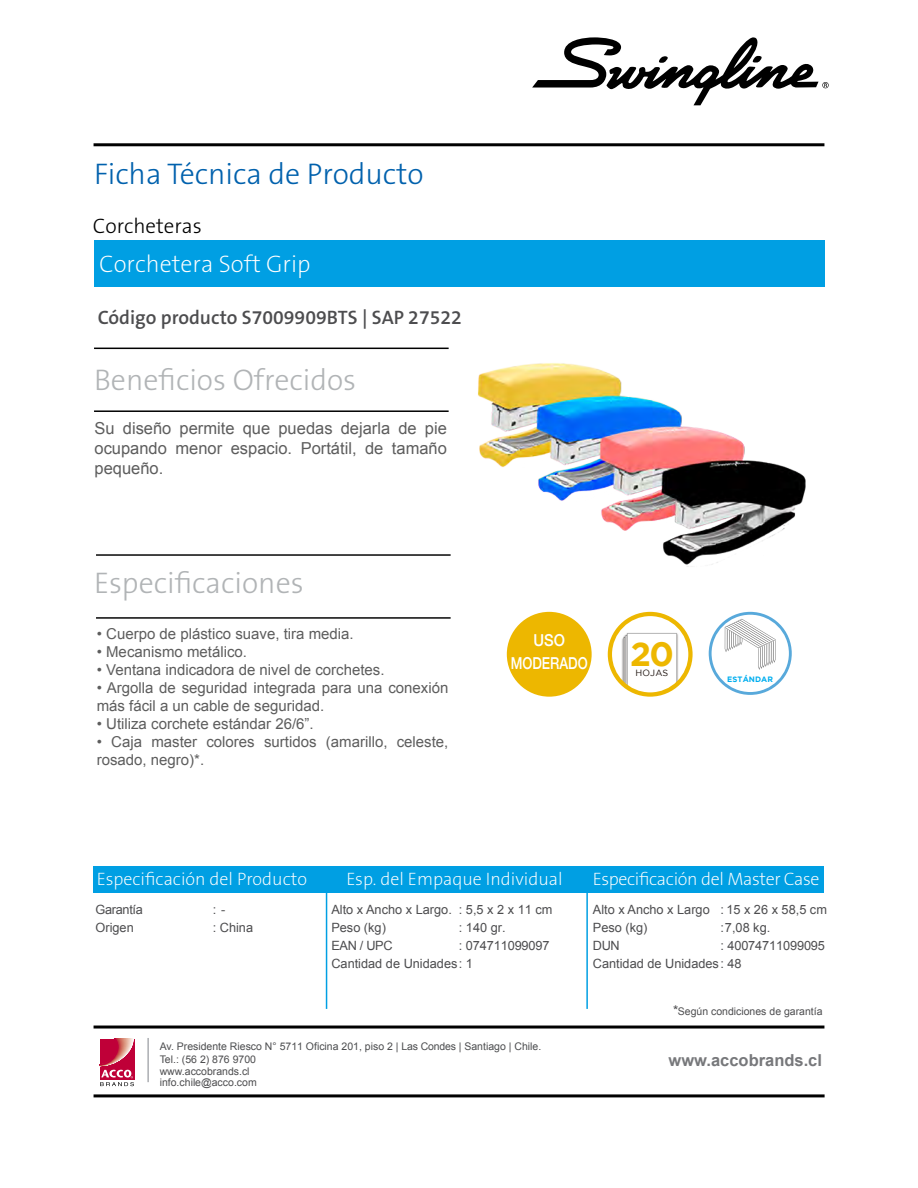
<style>
.page{position:relative;width:918px;height:1188px;background:#fff}
.page>*{position:absolute;margin:0;border:0;box-sizing:border-box;transform-origin:0 0}
.t1{font:700 33.6px "Gotham";color:#edb700}
.t2{font:30px "The Sans KENSINGTON3 Li";color:#b1b4b6}
.t3{font:30px "The Sans KENSINGTON3 Li";color:#0061ad}
.t4{font:24px "The Sans KENSINGTON2 XL";color:#fff}
.t5{font:21px "The Sans KENSINGTON3 Li";color:#000}
.t6{font:19.5px "The Sans KENSINGTON6 SB";color:#4d4d4f}
.t7{font:18px "The Sans KENSINGTON2 XL";color:#fff}
.t8{font:18px "The Sans KENSINGTON2 XL";letter-spacing:-.02em;color:#fff}
.t9{font:16.5px/19.8px "Arial";color:#5d5d5d;text-align:justify}
.t10{font:700 16.5px "Arial";color:#77787b}
.t11{font:500 16.5px/22.5px "Helvetica Neue";color:#fff;text-align:center;scale:.9 1}
.t12{font:15px/18px "Arial";color:#5d5d5d}
.t13{font:12.75px/18px "Arial";color:#4d4d4f}
.t14{font:12.75px "Arial";letter-spacing:-.025em;color:#4d4d4f}
.t15{font:10.5px/12.6px "Arial";color:#4d4d4f}
.t16{font:10.5px "Arial";color:#4c4d4f}
.t17{font:9px "Gotham";letter-spacing:.015em;color:#1f140f}
.t18{font:700 7.8px "Gotham";letter-spacing:.015em;color:#00aeef}
.s1{font-size:13.5px}
</style>
<div class="page">
<hr style="left:94px;top:143px;width:730px;height:3px;background:#000">
<hr style="left:94px;top:1026px;width:730px;height:3px;background:#000">
<hr style="left:94px;top:1094px;width:731px;height:3px;background:#000">
<svg style="left:99px;top:1038px;width:36px;height:49px"></svg>
<svg style="left:100px;top:1039px;width:34px;height:47px;background:#cb4b6a"></svg>
<hr style="left:94px;top:348px;width:355px;height:1px;background:#000">
<hr style="left:94px;top:410px;width:355px;height:2px;background:#000">
<div style="left:94px;top:240px;width:731px;height:47px;background:#009fe3"></div>
<hr style="left:96px;top:554px;width:355px;height:2px;background:#000">
<hr style="left:96px;top:617px;width:355px;height:2px;background:#000">
<div style="left:94px;top:866px;width:730px;height:27px;background:#009fe3"></div>
<hr style="left:326px;top:867px;width:1px;height:142px;background:#009fe3">
<hr style="left:586px;top:867px;width:2px;height:142px;background:#009fe3">
<hr style="left:147px;top:1038px;width:2px;height:44px;background:#abaeb2">
<svg style="left:532px;top:37px;width:297px;height:68px"></svg>
<div style="left:507px;top:612px;width:85px;height:85px;background:#edb700;border-radius:50%"></div>
<svg style="left:709px;top:634px;width:83px;height:61px"></svg>
<svg style="left:608px;top:634px;width:85px;height:63px"></svg>
<img style="left:478px;top:363px;width:328px;height:271px">
<h2 class="t3" style="left:94px;top:158px;width:331px">Ficha Técnica de Producto</h2>
<h3 class="t5" style="left:93px;top:215px;width:110px">Corcheteras</h3>
<h3 class="t4" style="left:99px;top:251px;width:213px">Corchetera Soft Grip</h3>
<h3 class="t6" style="left:98px;top:307px;width:366px">Código producto S7009909BTS | SAP 27522</h3>
<h2 class="t2" style="left:94px;top:364px;width:264px">Beneficios Ofrecidos</h2>
<p class="t9" style="left:94px;top:419px;width:354px">Su diseño permite que puedas dejarla de pie ocupando menor espacio. Portátil, de tamaño pequeño.</p>
<h2 class="t2" style="left:94px;top:566px;width:211px">Especificaciones</h2>
<p class="t12" style="left:97px;top:625px;width:259px">• Cuerpo de plástico suave, tira media.</p>
<p class="t12" style="left:97px;top:643px;width:152px">• Mecanismo metálico.</p>
<p class="t12" style="left:97px;top:661px;width:289px">• Ventana indicadora de nivel de corchetes.</p>
<p class="t12" style="left:97px;top:679px;width:353px">• Argolla de seguridad integrada para una conexión más fácil a un cable de seguridad.</p>
<p class="t12" style="left:97px;top:715px;width:219px">• Utiliza corchete estándar 26/6”.</p>
<p class="t12" style="left:97px;top:733px;width:353px">• Caja master colores surtidos (amarillo, celeste, rosado, negro)*.</p>
<p class="t11" style="left:511px;top:628px;width:87px">USO<br>MODERADO</p>
<h1 class="t1" style="left:630px;top:635px;width:45px">20</h1>
<p class="t17" style="left:636px;top:668px;width:34px">HOJAS</p>
<p class="t18" style="left:727px;top:675px;width:47px">ESTÁNDAR</p>
<p class="t7" style="left:97px;top:869px;width:212px">Especificación del Producto</p>
<p class="t7" style="left:346px;top:869px;width:218px">Esp. del Empaque Individual</p>
<p class="t8" style="left:593px;top:869px;width:228px">Especificación del Master Case</p>
<p class="t14" style="left:96px;top:901px;width:49px">Garantía</p>
<p class="t13" style="left:213px;top:901px;width:14px">: -</p>
<p class="t13" style="left:459px;top:901px;width:95px">: 5,5 x 2 x 11 cm</p>
<p class="t13" style="left:96px;top:919px;width:40px">Origen</p>
<p class="t13" style="left:213px;top:919px;width:42px">: China</p>
<p class="t13" style="left:331px;top:901px;width:122px">Alto x Ancho x Largo.<br>Peso (kg)</p>
<p class="t13" style="left:459px;top:919px;width:48px">: 140 gr.</p>
<p class="t13" style="left:593px;top:901px;width:236px">Alto x Ancho x Largo : 15 x 26 x 58,5 cm<br>Peso (kg)</p>
<p class="t13" style="left:720px;top:919px;width:51px">: 7,08 kg.</p>
<p class="t13" style="left:331px;top:937px;width:63px">EAN / UPC</p>
<p class="t13" style="left:331px;top:937px;width:220px;text-indent:128px">: 074711099097<br>Cantidad de Unidades : 1</p>
<p class="t13" style="left:593px;top:937px;width:234px;text-indent:128px">: 40074711099095<br>Cantidad de Unidades : 48</p>
<p class="t13" style="left:593px;top:937px;width:28px">DUN</p>
<p class="t15" style="left:673px;top:1005px;width:151px"><span class="s1">*</span>Según condiciones de garantía</p>
<p class="t16" style="left:160px;top:1039px;width:383px">Av. Presidente Riesco N° 5711 Oficina 201, piso 2 | Las Condes | Santiago | Chile.</p>
<p class="t15" style="left:160px;top:1053px;width:98px">Tel.: (56 2) 876 9700 www.accobrands.cl</p>
<p class="t10" style="left:669px;top:1049px;width:155px">www.accobrands.cl</p>
<p class="t15" style="left:160px;top:1076px;width:99px">info.chile@acco.com</p>
</div>
